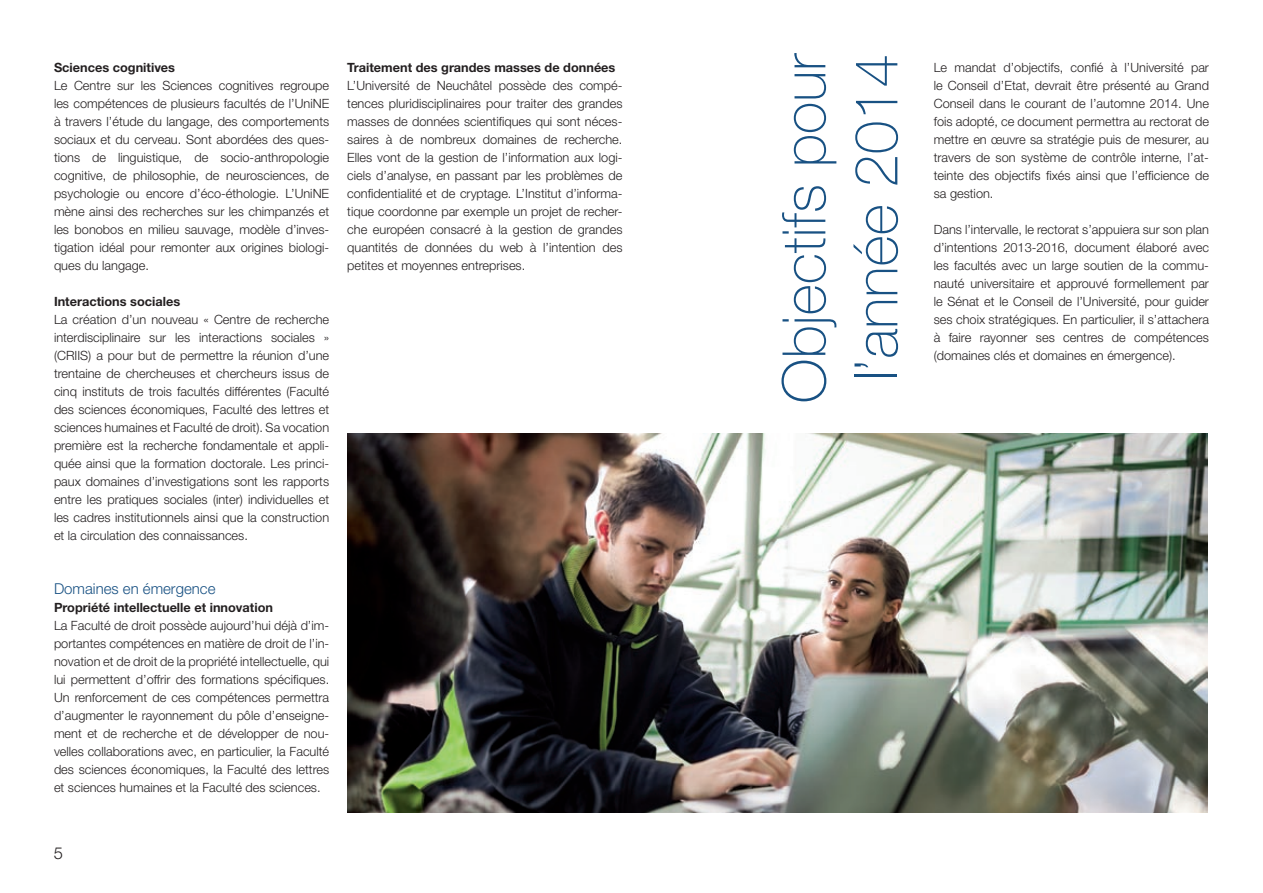
<style>
.page{position:relative;width:1263px;height:893px;background:#fff}
.page>*{position:absolute;margin:0;border:0;box-sizing:border-box;transform-origin:0 0}
.t1{font:100 60px/72px "Helvetica Neue";color:#185183;text-align:center}
.t2{font:300 16.5px "Helvetica Neue";color:#231f20}
.t3{font:300 15px "Helvetica Neue";color:#185183}
.t4{font:300 12.75px/18px "Helvetica Neue";color:#231f20;text-align:justify}
.t5{font:700 12.75px "Helvetica Neue";color:#231f20}
</style>
<div class="page">
<img style="left:347px;top:434px;width:860px;height:378px">
<p class="t5" style="left:54px;top:60px;width:123px">Sciences cognitives</p>
<p class="t4" style="left:54px;top:76px;width:277px">Le Centre sur les Sciences cognitives regroupe les compétences de plusieurs facultés de l’UniNE à travers l’étude du langage, des comportements sociaux et du cerveau. Sont abordées des ques&shy;tions de linguistique, de socio-anthropologie cognitive, de philosophie, de neurosciences, de psychologie ou encore d’éco-éthologie. L’UniNE mène ainsi des recherches sur les chimpanzés et les bonobos en milieu sauvage, modèle d’inves&shy;tigation idéal pour remonter aux origines biologi&shy;ques du langage.</p>
<p class="t5" style="left:54px;top:294px;width:128px">Interactions sociales</p>
<p class="t4" style="left:54px;top:310px;width:277px">La création d’un nouveau « Centre de recherche interdisciplinaire sur les interactions sociales » (CRIIS) a pour but de permettre la réunion d’une trentaine de chercheuses et chercheurs issus de cinq instituts de trois facultés différentes (Faculté des sciences économiques, Faculté des lettres et sciences humaines et Faculté de droit). Sa vocation première est la recherche fondamentale et appli&shy;quée ainsi que la formation doctorale. Les princi&shy;paux domaines d’investigations sont les rapports entre les pratiques sociales (inter) individuelles et les cadres institutionnels ainsi que la construction et la circulation des connaissances.</p>
<p class="t3" style="left:54px;top:579px;width:163px">Domaines en émergence</p>
<p class="t5" style="left:54px;top:600px;width:221px">Propriété intellectuelle et innovation</p>
<p class="t4" style="left:54px;top:616px;width:277px">La Faculté de droit possède aujourd’hui déjà d’im&shy;portantes compétences en matière de droit de l’in&shy;novation et de droit de la propriété intellectuelle, qui lui permettent d’offrir des formations spécifiques.<br>Un renforcement de ces compétences permettra d’augmenter le rayonnement du pôle d’enseigne&shy;ment et de recherche et de développer de nou&shy;velles collaborations avec, en particulier, la Faculté des sciences économiques, la Faculté des lettres et sciences humaines et la Faculté des sciences.</p>
<p class="t5" style="left:347px;top:60px;width:270px">Traitement des grandes masses de données</p>
<p class="t4" style="left:347px;top:76px;width:277px">L’Université de Neuchâtel possède des compé&shy;tences pluridisciplinaires pour traiter des grandes masses de données scientifiques qui sont néces&shy;saires à de nombreux domaines de recherche.<br>Elles vont de la gestion de l’information aux logi&shy;ciels d’analyse, en passant par les problèmes de confidentialité et de cryptage. L’Institut d’informa&shy;tique coordonne par exemple un projet de recher&shy;che européen consacré à la gestion de grandes quantités de données du web à l’intention des petites et moyennes entreprises.</p>
<p class="t2" style="left:54px;top:843px;width:11px">5</p>
<h1 class="t1" style="left:768px;top:403px;width:352px;rotate:-90deg">Objectifs pour l’année 2014</h1>
<p class="t4" style="left:934px;top:58px;width:277px">Le mandat d’objectifs, confié à l’Université par le Conseil d’Etat, devrait être présenté au Grand Conseil dans le courant de l’automne 2014. Une fois adopté, ce document permettra au rectorat de mettre en œuvre sa stratégie puis de mesurer, au travers de son système de contrôle interne, l’at&shy;teinte des objectifs fixés ainsi que l’efficience de sa gestion.</p>
<p class="t4" style="left:934px;top:220px;width:277px">Dans l’intervalle, le rectorat s’appuiera sur son plan d’intentions 2013-2016, document élaboré avec les facultés avec un large soutien de la commu&shy;nauté universitaire et approuvé formellement par le Sénat et le Conseil de l’Université, pour guider ses choix stratégiques. En particulier, il s’attachera à faire rayonner ses centres de compétences (domaines clés et domaines en émergence).</p>
</div>
